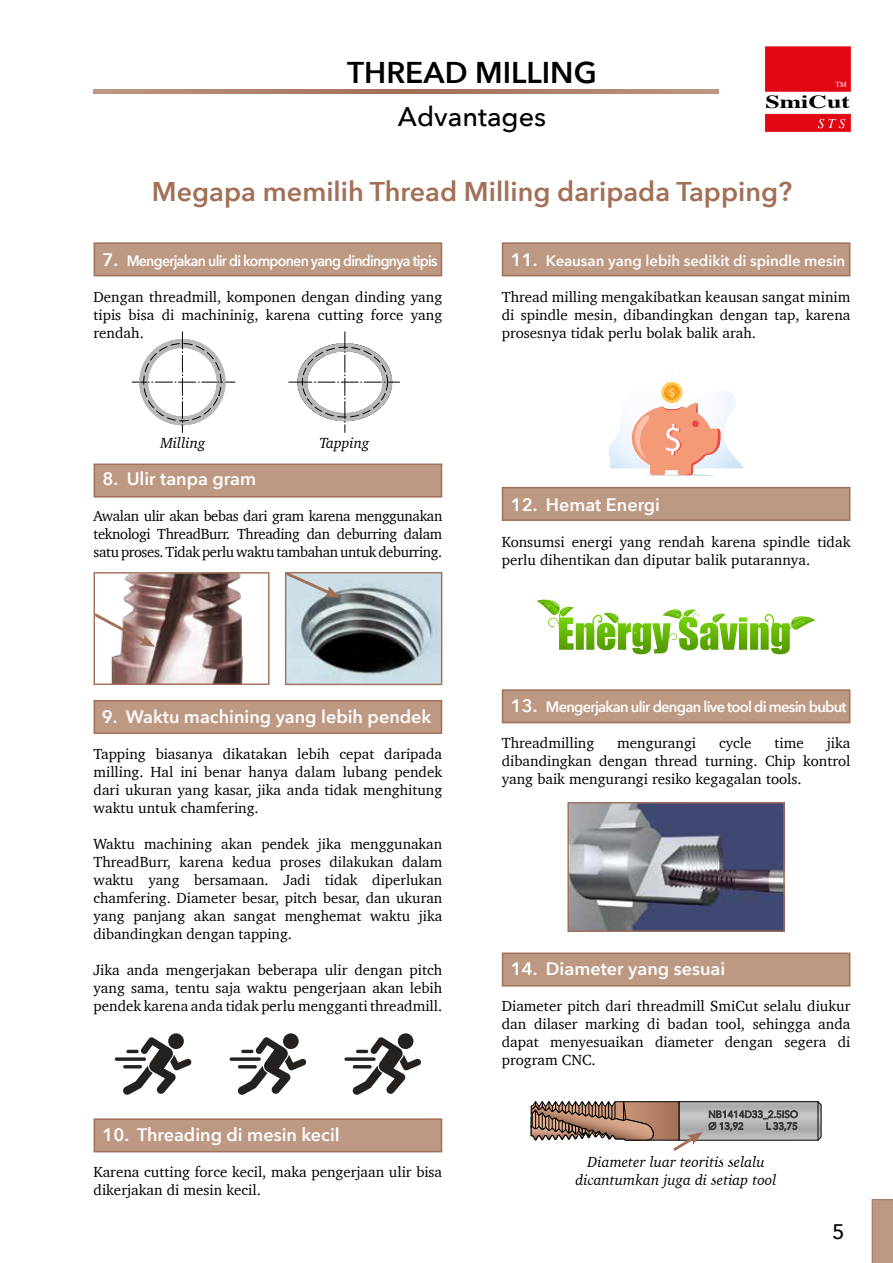
<style>
.page{position:relative;width:893px;height:1263px;background:#fff}
.page>*{position:absolute;margin:0;border:0;box-sizing:border-box;transform-origin:0 0}
.t1{font:600 30px "Avenir Next";color:#000}
.t2{font:600 27px "Avenir Next";color:#a26f57}
.t3{font:500 27px "Avenir Next";color:#000}
.t4{font:500 21px "Avenir Next";color:#000}
.t5{font:700 18.45px "Times";color:#000;scale:1.4 1}
.t6{font:600 18px "Avenir Next";color:#fff}
.t7{font:15px/18px "Charter";color:#000;text-align:justify}
.t8{font:italic 15px/18px "Charter";color:#000;text-align:center}
.t9{font:600 15px "Avenir Next";letter-spacing:-.05em;color:#fff;scale:.94 1}
.t10{font:600 15px "Avenir Next";letter-spacing:-.05em;color:#fff}
.t11{font:600 15px "Avenir Next";letter-spacing:-.005em;color:#fff}
.t12{font:7.65px "Times";color:#fff}
.s1{font-size:18px}
</style>
<div class="page">
<svg style="left:872px;top:1199px;width:21px;height:64px"></svg>
<div style="left:765px;top:47px;width:85px;height:44px;background:#e30613"></div>
<svg style="left:765px;top:114px;width:85px;height:18px;background:#e4111e"></svg>
<svg style="left:94px;top:89px;width:625px;height:5px;background:#af836c"></svg>
<svg style="left:531px;top:1101px;width:290px;height:50px"></svg>
<div style="left:502px;top:487px;width:348px;height:34px;background:#bd9883;border:2px solid #a26f57"></div>
<div style="left:94px;top:463px;width:348px;height:34px;background:#bd9883;border:2px solid #a26f57"></div>
<div style="left:94px;top:700px;width:348px;height:34px;background:#bd9883;border:2px solid #a26f57"></div>
<div style="left:94px;top:242px;width:348px;height:34px;background:#bd9883;border:2px solid #a26f57"></div>
<div style="left:502px;top:952px;width:348px;height:34px;background:#bd9883;border:2px solid #a26f57"></div>
<img style="left:569px;top:804px;width:214px;height:126px">
<div style="left:567px;top:802px;width:218px;height:130px;border:1px solid #a26f57"></div>
<div style="left:502px;top:689px;width:348px;height:34px;background:#bd9883;border:2px solid #a26f57"></div>
<div style="left:502px;top:242px;width:348px;height:34px;background:#bd9883;border:2px solid #a26f57"></div>
<img style="left:111px;top:574px;width:132px;height:109px">
<div style="left:94px;top:572px;width:175px;height:113px;border:1px solid #a26f57"></div>
<svg style="left:93px;top:611px;width:62px;height:36px"></svg>
<img style="left:287px;top:574px;width:153px;height:109px">
<div style="left:285px;top:572px;width:157px;height:113px;border:1px solid #a26f57"></div>
<svg style="left:284px;top:572px;width:56px;height:26px"></svg>
<div style="left:94px;top:1118px;width:348px;height:34px;background:#bd9883;border:2px solid #a26f57"></div>
<svg style="left:132px;top:332px;width:103px;height:100px"></svg>
<svg style="left:289px;top:332px;width:110px;height:100px"></svg>
<svg style="left:168px;top:1033px;width:16px;height:16px"></svg>
<svg style="left:115px;top:1037px;width:76px;height:58px"></svg>
<svg style="left:283px;top:1033px;width:16px;height:16px"></svg>
<svg style="left:230px;top:1037px;width:76px;height:58px"></svg>
<svg style="left:398px;top:1033px;width:15px;height:16px"></svg>
<svg style="left:344px;top:1037px;width:77px;height:58px"></svg>
<svg style="left:608px;top:376px;width:136px;height:100px"></svg>
<svg style="left:790px;top:616px;width:25px;height:14px"></svg>
<svg style="left:537px;top:600px;width:245px;height:50px"></svg>
<h1 class="t1" style="left:347px;top:53px;width:251px">THREAD MILLING</h1>
<h2 class="t3" style="left:398px;top:99px;width:150px">Advantages</h2>
<p class="t12" style="left:835px;top:82px;width:13px">TM</p>
<p class="t5" style="left:765px;top:94px;width:62px">SmiCut</p>
<h2 class="t2" style="left:152px;top:174px;width:642px">Megapa memilih Thread Milling daripada Tapping?</h2>
<p class="t9" style="left:103px;top:251px;width:358px"><span class="s1">7.</span> Mengerjakan ulir di komponen yang dindingnya tipis</p>
<p class="t7" style="left:94px;top:287px;width:350px">Dengan threadmill, komponen dengan dinding yang tipis bisa di machininig, karena cutting force yang rendah.</p>
<p class="t8" style="left:160px;top:434px;width:47px">Milling</p>
<p class="t8" style="left:319px;top:434px;width:51px">Tapping</p>
<p class="t6" style="left:103px;top:467px;width:155px">8. Ulir tanpa gram</p>
<p class="t7" style="left:94px;top:507px;width:350px">Awalan ulir akan bebas dari gram karena menggunakan teknologi ThreadBurr. Threading dan deburring dalam satu proses. Tidak perlu waktu tambahan untuk deburring.</p>
<p class="t6" style="left:102px;top:705px;width:331px">9. Waktu machining yang lebih pendek</p>
<p class="t7" style="left:94px;top:744px;width:350px">Tapping biasanya dikatakan lebih cepat daripada milling. Hal ini benar hanya dalam lubang pendek dari ukuran yang kasar, jika anda tidak menghitung waktu untuk chamfering.</p>
<p class="t7" style="left:94px;top:834px;width:350px">Waktu machining akan pendek jika menggunakan ThreadBurr, karena kedua proses dilakukan dalam waktu yang bersamaan. Jadi tidak diperlukan chamfering. Diameter besar, pitch besar, dan ukuran yang panjang akan sangat menghemat waktu jika dibandingkan dengan tapping.</p>
<p class="t7" style="left:94px;top:960px;width:350px">Jika anda mengerjakan beberapa ulir dengan pitch yang sama, tentu saja waktu pengerjaan akan lebih pendek karena anda tidak perlu mengganti threadmill.</p>
<p class="t6" style="left:103px;top:1123px;width:239px">10. Threading di mesin kecil</p>
<p class="t7" style="left:94px;top:1162px;width:350px">Karena cutting force kecil, maka pengerjaan ulir bisa dikerjakan di mesin kecil.</p>
<p class="t11" style="left:511px;top:251px;width:336px"><span class="s1">11.</span> Keausan yang lebih sedikit di spindle mesin</p>
<p class="t7" style="left:502px;top:287px;width:350px">Thread milling mengakibatkan keausan sangat minim di spindle mesin, dibandingkan dengan tap, karena prosesnya tidak perlu bolak balik arah.</p>
<p class="t6" style="left:511px;top:493px;width:151px">12. Hemat Energi</p>
<p class="t7" style="left:502px;top:532px;width:350px">Konsumsi energi yang rendah karena spindle tidak perlu dihentikan dan diputar balik putarannya.</p>
<p class="t10" style="left:511px;top:697px;width:337px"><span class="s1">13.</span> Mengerjakan ulir dengan live tool di mesin bubut</p>
<p class="t7" style="left:502px;top:734px;width:94px">Threadmilling</p>
<p class="t7" style="left:617px;top:734px;width:80px">mengurangi</p>
<p class="t7" style="left:719px;top:734px;width:34px">cycle</p>
<p class="t7" style="left:775px;top:734px;width:31px">time</p>
<p class="t7" style="left:502px;top:734px;width:350px;text-indent:325px">jika dibandingkan dengan thread turning. Chip kontrol yang baik mengurangi resiko kegagalan tools.</p>
<p class="t6" style="left:511px;top:957px;width:216px">14. Diameter yang sesuai</p>
<p class="t7" style="left:502px;top:996px;width:350px">Diameter pitch dari threadmill SmiCut selalu diukur dan dilaser marking di badan tool, sehingga anda dapat menyesuaikan diameter dengan segera di program CNC.</p>
<p class="t8" style="left:576px;top:1152px;width:202px">Diameter luar teoritis selalu dicantumkan juga di setiap tool</p>
<h3 class="t4" style="left:832px;top:1218px;width:14px">5</h3>
</div>
